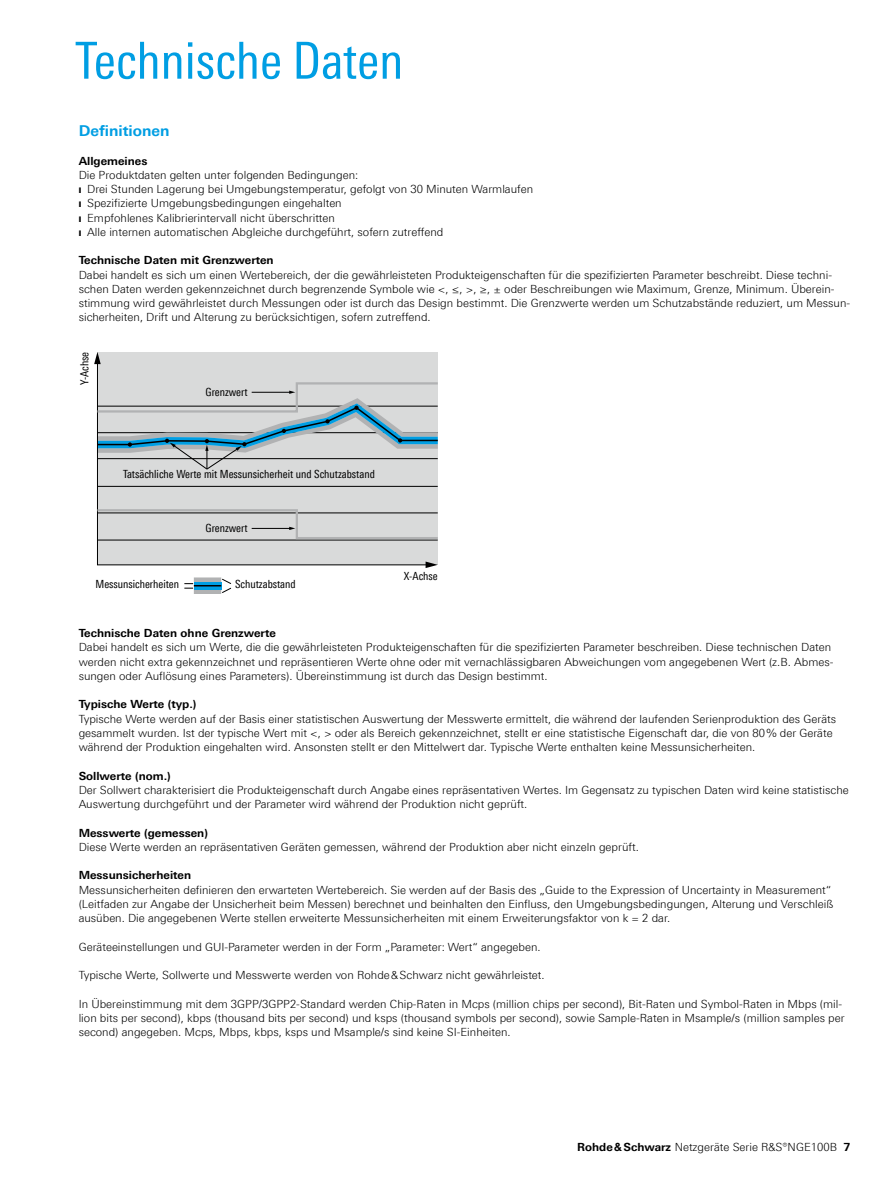
<style>
.page{position:relative;width:893px;height:1191px;background:#fff}
.page>*{position:absolute;margin:0;border:0;box-sizing:border-box;transform-origin:0 0}
.t1{font:51px "Linotype Univers 420 Cn";color:#009ee3}
.t2{font:700 15px "Linotype Univers 630";color:#009ee3}
.t3{font:300 11.25px/14.2px "Linotype Univers 330";color:#000}
.t4{font:700 11.25px "Linotype Univers 630";color:#000}
.t5{font:11.25px "Linotype Univers 420 Cn";color:#000}
.s1{font-family:"Linotype Univers 630";font-weight:700}
</style>
<div class="page">
<div style="left:97px;top:352px;width:341px;height:213px;background:#d9dada"></div>
<hr style="left:97px;top:486px;width:341px;height:1px;background:#000">
<hr style="left:97px;top:540px;width:341px;height:1px;background:#000">
<svg style="left:97px;top:364px;width:331px;height:201px"></svg>
<svg style="left:426px;top:561px;width:12px;height:7px"></svg>
<svg style="left:94px;top:352px;width:7px;height:12px"></svg>
<svg style="left:97px;top:508px;width:341px;height:32px"></svg>
<svg style="left:97px;top:381px;width:341px;height:88px"></svg>
<div style="left:194px;top:577px;width:27px;height:5px;background:#d6d7d7"></div>
<div style="left:194px;top:589px;width:27px;height:5px;background:#b1b2b3"></div>
<svg style="left:184px;top:578px;width:47px;height:15px"></svg>
<h1 class="t1" style="left:75px;top:31px;width:330px">Technische Daten</h1>
<h2 class="t2" style="left:79px;top:122px;width:93px">Definitionen</h2>
<p class="t4" style="left:79px;top:154px;width:70px">Allgemeines</p>
<p class="t3" style="left:79px;top:168px;width:456px">Die Produktdaten gelten unter folgenden Bedingungen:<br>❙ Drei Stunden Lagerung bei Umgebungstemperatur, gefolgt von 30 Minuten Warmlaufen ❙ Spezifizierte Umgebungsbedingungen eingehalten<br>❙ Empfohlenes Kalibrierintervall nicht überschritten<br>❙ Alle internen automatischen Abgleiche durchgeführt, sofern zutreffend</p>
<p class="t4" style="left:79px;top:254px;width:197px">Technische Daten mit Grenzwerten</p>
<p class="t3" style="left:79px;top:267px;width:773px">Dabei handelt es sich um einen Wertebereich, der die gewährleisteten Produkteigenschaften für die spezifizierten Parameter beschreibt. Diese techni&shy;schen Daten werden gekennzeichnet durch begrenzende Symbole wie &lt;, ≤, &gt;, ≥, ± oder Beschreibungen wie Maximum, Grenze, Minimum. Überein&shy;stimmung wird gewährleistet durch Messungen oder ist durch das Design bestimmt. Die Grenzwerte werden um Schutzabstände reduziert, um Messun&shy;sicherheiten, Drift und Alterung zu berücksichtigen, sofern zutreffend.</p>
<p class="t5" style="left:78px;top:385px;width:34px;rotate:-90deg">Y-Achse</p>
<p class="t5" style="left:206px;top:385px;width:43px">Grenzwert</p>
<p class="t5" style="left:123px;top:467px;width:253px">Tatsächliche Werte mit Messunsicherheit und Schutzabstand</p>
<p class="t5" style="left:206px;top:521px;width:43px">Grenzwert</p>
<p class="t5" style="left:95px;top:578px;width:85px">Messunsicherheiten</p>
<p class="t5" style="left:235px;top:578px;width:62px">Schutzabstand</p>
<p class="t5" style="left:404px;top:569px;width:35px">X-Achse</p>
<p class="t4" style="left:79px;top:626px;width:199px">Technische Daten ohne Grenzwerte</p>
<p class="t3" style="left:79px;top:640px;width:756px">Dabei handelt es sich um Werte, die die gewährleisteten Produkteigenschaften für die spezifizierten Parameter beschreiben. Diese technischen Daten werden nicht extra gekennzeichnet und repräsentieren Werte ohne oder mit vernachlässigbaren Abweichungen vom angegebenen Wert (z.B. Abmes&shy;sungen oder Auflösung eines Parameters). Übereinstimmung ist durch das Design bestimmt.</p>
<p class="t4" style="left:79px;top:697px;width:119px">Typische Werte (typ.)</p>
<p class="t3" style="left:79px;top:711px;width:759px">Typische Werte werden auf der Basis einer statistischen Auswertung der Messwerte ermittelt, die während der laufenden Serienproduktion des Geräts gesammelt wurden. Ist der typische Wert mit &lt;, &gt; oder als Bereich gekennzeichnet, stellt er eine statistische Eigenschaft dar, die von 80% der Geräte während der Produktion eingehalten wird. Ansonsten stellt er den Mittelwert dar. Typische Werte enthalten keine Messunsicherheiten.</p>
<p class="t4" style="left:79px;top:769px;width:94px">Sollwerte (nom.)</p>
<p class="t3" style="left:79px;top:782px;width:772px">Der Sollwert charakterisiert die Produkteigenschaft durch Angabe eines repräsentativen Wertes. Im Gegensatz zu typischen Daten wird keine statistische<br>Auswertung durchgeführt und der Parameter wird während der Produktion nicht geprüft.</p>
<p class="t4" style="left:79px;top:826px;width:131px">Messwerte (gemessen)</p>
<p class="t3" style="left:79px;top:839px;width:562px">Diese Werte werden an repräsentativen Geräten gemessen, während der Produktion aber nicht einzeln geprüft.</p>
<p class="t4" style="left:79px;top:868px;width:114px">Messunsicherheiten</p>
<p class="t3" style="left:79px;top:882px;width:756px">Messunsicherheiten definieren den erwarteten Wertebereich. Sie werden auf der Basis des „Guide to the Expression of Uncertainty in Measurement“ (Leitfaden zur Angabe der Unsicherheit beim Messen) berechnet und beinhalten den Einfluss, den Umgebungsbedingungen, Alterung und Verschleiß ausüben. Die angegebenen Werte stellen erweiterte Messunsicherheiten mit einem Erweiterungsfaktor von k = 2 dar.</p>
<p class="t3" style="left:79px;top:939px;width:464px">Geräteeinstellungen und GUI-Parameter werden in der Form „Parameter: Wert“ angegeben.</p>
<p class="t3" style="left:79px;top:968px;width:468px">Typische Werte, Sollwerte und Messwerte werden von Rohde&amp;Schwarz nicht gewährleistet.</p>
<p class="t3" style="left:79px;top:996px;width:767px">In Übereinstimmung mit dem 3GPP/3GPP2-Standard werden Chip-Raten in Mcps (million chips per second), Bit-Raten und Symbol-Raten in Mbps (mil&shy;lion bits per second), kbps (thousand bits per second) und ksps (thousand symbols per second), sowie Sample-Raten in Msample/s (million samples per second) angegeben. Mcps, Mbps, kbps, ksps und Msample/s sind keine SI-Einheiten.</p>
<p class="t3" style="left:577px;top:1139px;width:275px"><span class="s1">Rohde&amp;Schwarz</span> Netzgeräte Serie R&amp;S®NGE100B <span class="s1">7</span></p>
</div>
